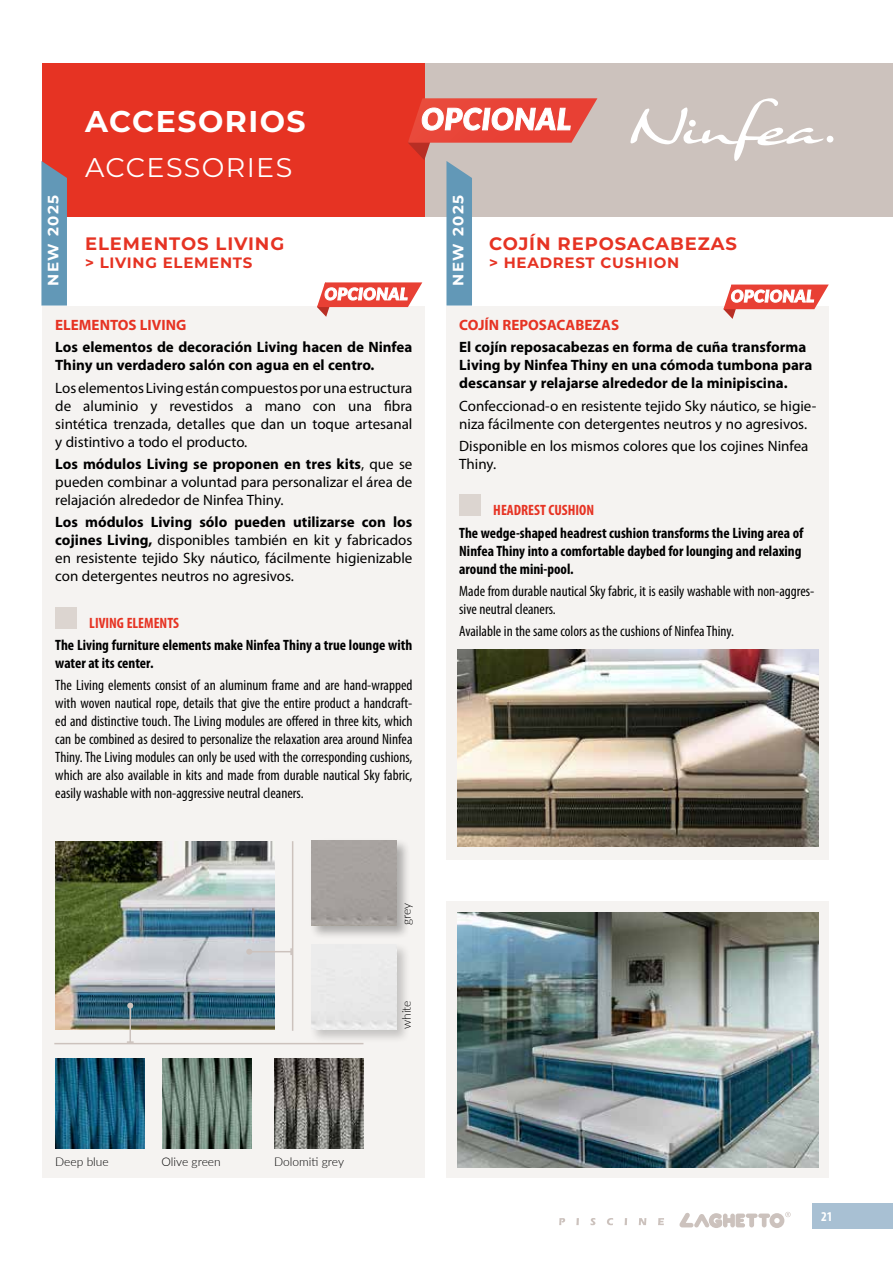
<style>
.page{position:relative;width:893px;height:1263px;background:#fff}
.page>*{position:absolute;margin:0;border:0;box-sizing:border-box;transform-origin:0 0}
.t1{font:700 30px "Montserrat";letter-spacing:.05em;color:#fff}
.t2{font:27px "Montserrat";letter-spacing:.05em;color:#fff}
.t3{font:700 18px "Montserrat";letter-spacing:.05em;color:#e63323}
.t4{font:15px/18px "Myriad Pro";color:#000;text-align:justify}
.t5{font:condensed 15px/18px "Myriad Pro";color:#000;text-align:justify}
.t6{font:700 15px/18px "Myriad Pro";color:#000}
.t7{font:700 condensed 15px/18px "Myriad Pro";color:#000}
.t8{font:700 15px "Myriad Pro";color:#e63323}
.t9{font:700 15px "Montserrat";letter-spacing:.05em;color:#e63323}
.t10{font:700 condensed 15px "Myriad Pro";color:#e63323}
.t11{font:700 15px "Montserrat";letter-spacing:.1em;color:#fff}
.t12{font:700 condensed 13.5px "Myriad Pro";color:#fff}
.t13{font:300 12px "Lato";color:#000}
.s1{font-weight:700}
</style>
<div class="page">
<svg style="left:679px;top:1212px;width:112px;height:16px"></svg>
<svg style="left:559px;top:1218px;width:6px;height:7px"></svg>
<svg style="left:576px;top:1218px;width:3px;height:7px"></svg>
<svg style="left:590px;top:1218px;width:5px;height:7px"></svg>
<svg style="left:607px;top:1218px;width:6px;height:7px"></svg>
<svg style="left:625px;top:1218px;width:2px;height:7px"></svg>
<svg style="left:639px;top:1218px;width:7px;height:7px"></svg>
<svg style="left:658px;top:1218px;width:6px;height:7px"></svg>
<div style="left:813px;top:1203px;width:80px;height:26px;background:#a8c0d3"></div>
<div style="left:412px;top:64px;width:481px;height:153px;background:#ccc2bd"></div>
<div style="left:43px;top:64px;width:382px;height:153px;background:#e63323"></div>
<div style="left:43px;top:306px;width:382px;height:872px;background:#f5f3f1"></div>
<div style="left:446px;top:306px;width:383px;height:554px;background:#f5f3f1"></div>
<div style="left:446px;top:901px;width:383px;height:277px;background:#f5f3f1"></div>
<img style="left:457px;top:912px;width:362px;height:255px">
<img style="left:457px;top:650px;width:362px;height:197px">
<img style="left:55px;top:841px;width:219px;height:188px">
<div style="left:55px;top:607px;width:22px;height:21px;background:#dcd5d0"></div>
<div style="left:459px;top:494px;width:21px;height:22px;background:#dcd5d0"></div>
<svg style="left:630px;top:98px;width:194px;height:63px"></svg>
<div style="left:689px;top:120px;width:7px;height:7px;background:#fff;border-radius:50%"></div>
<div style="left:827px;top:136px;width:6px;height:7px;background:#fff;border-radius:50%"></div>
<div style="left:309px;top:942px;width:101px;height:101px;background:#000;opacity:.2"></div>
<div style="left:311px;top:944px;width:85px;height:85px;background:#eaeaea"></div>
<div style="left:309px;top:838px;width:101px;height:101px;background:#000;opacity:.3"></div>
<div style="left:311px;top:840px;width:85px;height:85px;background:#a6a19e"></div>
<hr style="left:292px;top:841px;width:1px;height:190px;background:#ccc2bd">
<hr style="left:54px;top:1043px;width:309px;height:1px;background:#ccc2bd">
<hr style="left:249px;top:951px;width:42px;height:1px;background:#ccc2bd">
<svg style="left:290px;top:948px;width:2px;height:7px"></svg>
<svg style="left:246px;top:949px;width:6px;height:6px"></svg>
<hr style="left:130px;top:1006px;width:1px;height:36px;background:#ccc2bd">
<svg style="left:127px;top:1041px;width:7px;height:2px"></svg>
<svg style="left:127px;top:1003px;width:6px;height:6px"></svg>
<img style="left:55px;top:1059px;width:90px;height:89px">
<img style="left:163px;top:1059px;width:89px;height:89px">
<img style="left:274px;top:1059px;width:89px;height:89px">
<svg style="left:41px;top:161px;width:26px;height:145px;background:#6c94af"></svg>
<svg style="left:317px;top:98px;width:280px;height:219px"></svg>
<svg style="left:723px;top:285px;width:106px;height:34px"></svg>
<h1 class="t1" style="left:85px;top:99px;width:222px">ACCESORIOS</h1>
<h2 class="t2" style="left:85px;top:148px;width:209px">ACCESSORIES</h2>
<p class="t11" style="left:42px;top:286px;width:92px;rotate:-90deg">NEW 2025</p>
<p class="t11" style="left:447px;top:286px;width:92px;rotate:-90deg">NEW 2025</p>
<p class="t3" style="left:85px;top:231px;width:201px">ELEMENTOS LIVING</p>
<p class="t9" style="left:85px;top:252px;width:169px">&gt; LIVING ELEMENTS</p>
<p class="t3" style="left:489px;top:231px;width:250px">COJÍN REPOSACABEZAS</p>
<p class="t9" style="left:489px;top:252px;width:192px">&gt; HEADREST CUSHION</p>
<p class="t8" style="left:55px;top:317px;width:133px">ELEMENTOS LIVING</p>
<p class="t6" style="left:55px;top:339px;width:359px">Los elementos de decoración Living hacen de Ninfea<br>Thiny un verdadero salón con agua en el centro.</p>
<p class="t4" style="left:55px;top:379px;width:359px">Los elementos Living están compuestos por una estructura de aluminio y revestidos a mano con una fibra sintética trenzada, detalles que dan un toque artesanal y distintivo a todo el producto.</p>
<p class="t4" style="left:55px;top:455px;width:359px"><span class="s1">Los módulos Living se proponen en tres kits</span>, que se pueden combinar a voluntad para personalizar el área de relajación alrededor de Ninfea Thiny.</p>
<p class="t4" style="left:55px;top:513px;width:359px"><span class="s1">Los módulos Living sólo pueden utilizarse con los cojines Living,</span> disponibles también en kit y fabricados en resistente tejido Sky náutico, fácilmente higienizable con detergentes neutros no agresivos.</p>
<p class="t10" style="left:89px;top:614px;width:91px">LIVING ELEMENTS</p>
<p class="t7" style="left:55px;top:636px;width:359px">The Living furniture elements make Ninfea Thiny a true lounge with water at its center.</p>
<p class="t5" style="left:55px;top:676px;width:359px">The Living elements consist of an aluminum frame and are hand-wrapped with woven nautical rope, details that give the entire product a handcraft&shy;ed and distinctive touch. The Living modules are offered in three kits, which can be combined as desired to personalize the relaxation area around Ninfea Thiny. The Living modules can only be used with the corresponding cushions, which are also available in kits and made from durable nautical Sky fabric, easily washable with non-aggressive neutral cleaners.</p>
<p class="t13" style="left:398px;top:925px;width:24px;rotate:-90deg">grey</p>
<p class="t13" style="left:398px;top:1029px;width:30px;rotate:-90deg">white</p>
<p class="t8" style="left:459px;top:317px;width:161px">COJÍN REPOSACABEZAS</p>
<p class="t6" style="left:459px;top:339px;width:355px">El cojín reposacabezas en forma de cuña transforma<br>Living by Ninfea Thiny en una cómoda tumbona para descansar y relajarse alrededor de la minipiscina.</p>
<p class="t4" style="left:459px;top:397px;width:359px">Confeccionad-o en resistente tejido Sky náutico, se higie&shy;niza fácilmente con detergentes neutros y no agresivos.</p>
<p class="t4" style="left:459px;top:437px;width:351px">Disponible en los mismos colores que los cojines Ninfea<br>Thiny.</p>
<p class="t10" style="left:493px;top:502px;width:102px">HEADREST CUSHION</p>
<p class="t7" style="left:459px;top:524px;width:346px">The wedge-shaped headrest cushion transforms the Living area of<br>Ninfea Thiny into a comfortable daybed for lounging and relaxing around the mini-pool.</p>
<p class="t5" style="left:459px;top:582px;width:357px">Made from durable nautical Sky fabric, it is easily washable with non-aggres&shy;sive neutral cleaners.</p>
<p class="t5" style="left:459px;top:622px;width:276px">Available in the same colors as the cushions of Ninfea Thiny.</p>
<p class="t13" style="left:55px;top:1153px;width:55px">Deep blue</p>
<p class="t13" style="left:162px;top:1153px;width:61px">Olive green</p>
<p class="t13" style="left:274px;top:1153px;width:71px">Dolomiti grey</p>
<p class="t12" style="left:821px;top:1209px;width:13px">21</p>
</div>
